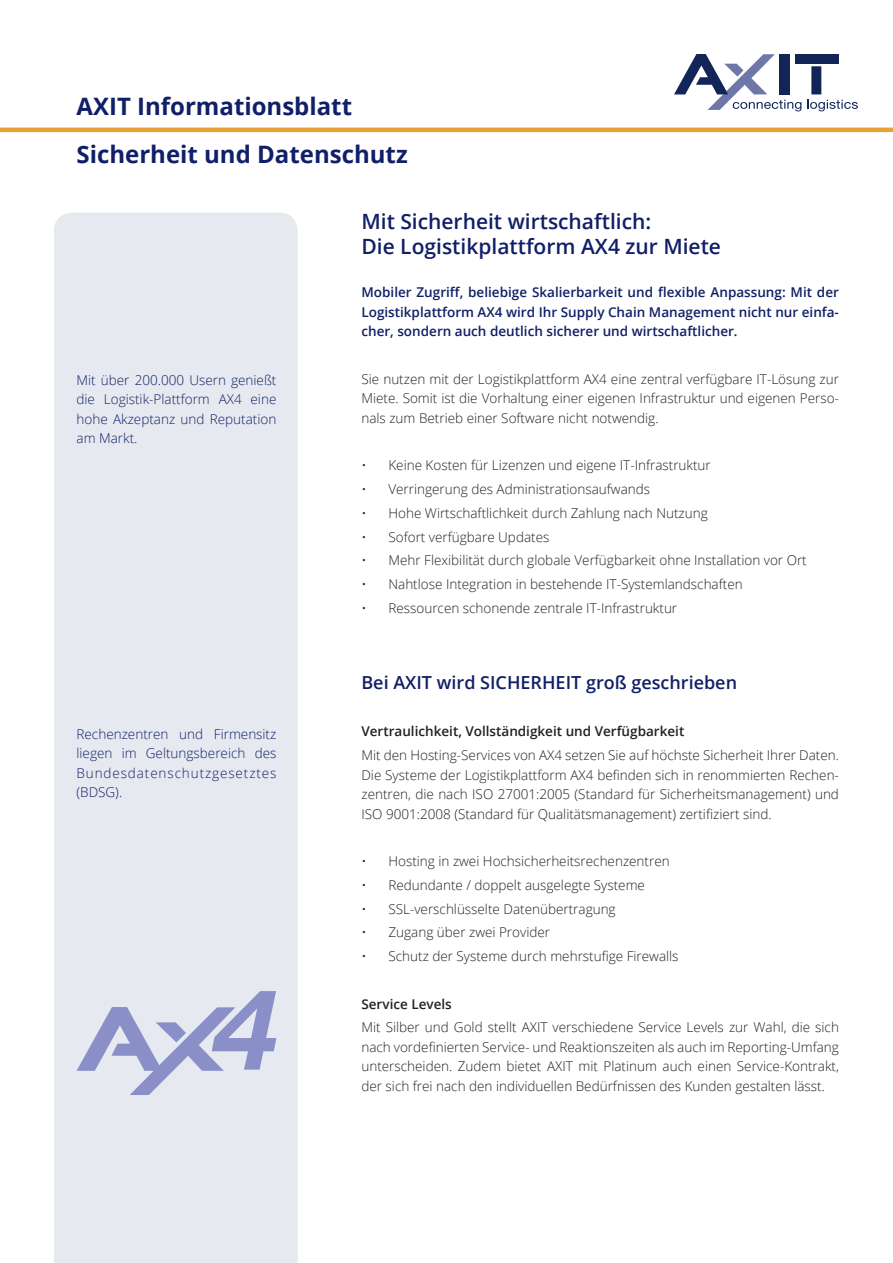
<style>
.page{position:relative;width:893px;height:1263px;background:#fff}
.page>*{position:absolute;margin:0;border:0;box-sizing:border-box;transform-origin:0 0}
.t1{font:700 24px "Open Sans";color:#101f67}
.t2{font:600 21px/25.5px "Open Sans";color:#101f67}
.t3{font:600 18px "Open Sans";color:#101f67}
.t4{font:300 13.5px/19.5px "Open Sans";color:#231f20;text-align:justify}
.t5{font:600 13.5px/19.5px "Open Sans";color:#101f67;text-align:justify}
.t6{font:300 13.5px/19.5px "Open Sans";color:#101f67;text-align:justify}
.t7{font:600 13.5px "Open Sans";color:#231f20}
</style>
<div class="page">
<div style="left:54px;top:213px;width:244px;height:1050px;background:#e7e9f0"></div>
<div style="left:795px;top:54px;width:44px;height:10px;background:#132558"></div>
<div style="left:811px;top:66px;width:10px;height:28px;background:#132558"></div>
<svg style="left:807px;top:100px;width:51px;height:11px"></svg>
<svg style="left:674px;top:54px;width:127px;height:57px"></svg>
<hr style="left:0;top:128px;width:893px;height:4px;background:#e8a231">
<svg style="left:77px;top:991px;width:199px;height:104px;background:#c7cae1"></svg>
<h1 class="t1" style="left:77px;top:90px;width:277px">AXIT Informationsblatt</h1>
<h1 class="t1" style="left:77px;top:137px;width:333px">Sicherheit und Datenschutz</h1>
<p class="t6" style="left:77px;top:369px;width:201px">Mit über 200.000 Usern genießt die Logistik-Plattform AX4 eine hohe Akzeptanz und Reputation am Markt.</p>
<p class="t6" style="left:77px;top:723px;width:201px">Rechenzentren und Firmensitz liegen im Geltungsbereich des Bundesdatenschutzgesetztes (BDSG).</p>
<h2 class="t2" style="left:361px;top:208px;width:361px">Mit Sicherheit wirtschaftlich:<br>Die Logistikplattform AX4 zur Miete</h2>
<p class="t5" style="left:361px;top:282px;width:479px">Mobiler Zugriff, beliebige Skalierbarkeit und flexible Anpassung: Mit der Logistikplattform AX4 wird Ihr Supply Chain Management nicht nur einfa&shy;cher, sondern auch deutlich sicherer und wirtschaftlicher.</p>
<p class="t4" style="left:361px;top:369px;width:479px">Sie nutzen mit der Logistikplattform AX4 eine zentral verfügbare IT-Lösung zur Miete. Somit ist die Vorhaltung einer eigenen Infrastruktur und eigenen Perso&shy;nals zum Betrieb einer Software nicht notwendig.</p>
<p class="t4" style="left:361px;top:455px;width:351px">• Keine Kosten für Lizenzen und eigene IT-Infrastruktur</p>
<p class="t4" style="left:361px;top:479px;width:290px">• Verringerung des Administrationsaufwands</p>
<p class="t4" style="left:361px;top:503px;width:348px">• Hohe Wirtschaftlichkeit durch Zahlung nach Nutzung</p>
<p class="t4" style="left:361px;top:527px;width:189px">• Sofort verfügbare Updates</p>
<p class="t4" style="left:361px;top:550px;width:447px">• Mehr Flexibilität durch globale Verfügbarkeit ohne Installation vor Ort</p>
<p class="t4" style="left:361px;top:574px;width:383px">• Nahtlose Integration in bestehende IT-Systemlandschaften</p>
<p class="t4" style="left:361px;top:598px;width:317px">• Ressourcen schonende zentrale IT-Infrastruktur</p>
<h3 class="t3" style="left:361px;top:670px;width:377px">Bei AXIT wird SICHERHEIT groß geschrieben</h3>
<p class="t7" style="left:361px;top:722px;width:324px">Vertraulichkeit, Vollständigkeit und Verfügbarkeit</p>
<p class="t4" style="left:361px;top:745px;width:479px">Mit den Hosting-Services von AX4 setzen Sie auf höchste Sicherheit Ihrer Daten.<br>Die Systeme der Logistikplattform AX4 befinden sich in renommierten Rechen&shy;zentren, die nach ISO 27001:2005 (Standard für Sicherheitsmanagement) und ISO 9001:2008 (Standard für Qualitätsmanagement) zertifiziert sind.</p>
<p class="t4" style="left:361px;top:851px;width:310px">• Hosting in zwei Hochsicherheitsrechenzentren</p>
<p class="t4" style="left:361px;top:875px;width:285px">• Redundante / doppelt ausgelegte Systeme</p>
<p class="t4" style="left:361px;top:898px;width:256px">• SSL-verschlüsselte Datenübertragung</p>
<p class="t4" style="left:361px;top:922px;width:190px">• Zugang über zwei Provider</p>
<p class="t4" style="left:361px;top:946px;width:319px">• Schutz der Systeme durch mehrstufige Firewalls</p>
<p class="t7" style="left:361px;top:994px;width:92px">Service Levels</p>
<p class="t4" style="left:361px;top:1017px;width:479px">Mit Silber und Gold stellt AXIT verschiedene Service Levels zur Wahl, die sich nach vordefinierten Service- und Reaktionszeiten als auch im Reporting-Umfang unterscheiden. Zudem bietet AXIT mit Platinum auch einen Service-Kontrakt, der sich frei nach den individuellen Bedürfnissen des Kunden gestalten lässt.</p>
</div>
